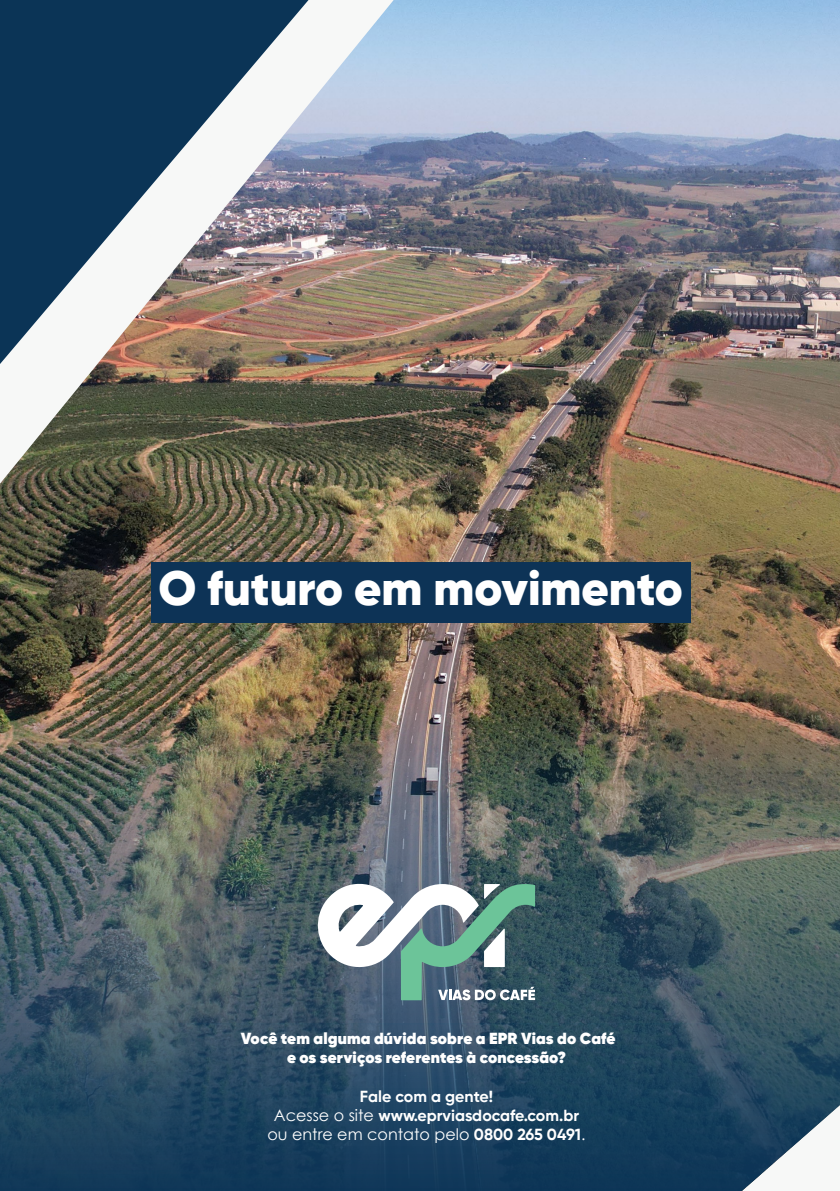
<style>
.page{position:relative;width:840px;height:1191px;background:#fff}
.page>*{position:absolute;margin:0;border:0;box-sizing:border-box;transform-origin:0 0}
.t1{font:900 48px "Gilroy";color:#fff}
.t2{font:800 16px/19.2px "Gilroy";letter-spacing:.01em;color:#fff;text-align:center}
.t3{font:700 16px/19.2px "Gilroy";color:#fff;text-align:center}
.t4{font:16px "Century Gothic";color:#fff}
.s1{font-family:"Century Gothic";font-weight:400}
.s2{font-family:"Gilroy";font-weight:700}
</style>
<div class="page">
<img style="left:0;top:0;width:839px;height:707px">
<img style="left:0;top:0;width:308px;height:364px">
<img style="left:0;top:707px;width:839px;height:484px">
<div style="left:151px;top:562px;width:539px;height:61px;background:#0d3356"></div>
<svg style="left:313px;top:883px;width:221px;height:117px"></svg>
<h1 class="t1" style="left:158px;top:558px;width:526px">O futuro em movimento</h1>
<p class="t2" style="left:240px;top:1029px;width:376px">Você tem alguma dúvida sobre a EPR Vias do Café e os serviços referentes à concessão?</p>
<p class="t3" style="left:274px;top:1086px;width:306px">Fale com a gente!<br><span class="s1">Acesse o site</span> www.eprviasdocafe.com.br</p>
<p class="t4" style="left:267px;top:1124px;width:319px">ou entre em contato pelo <span class="s2">0800 265 0491</span>.</p>
</div>
